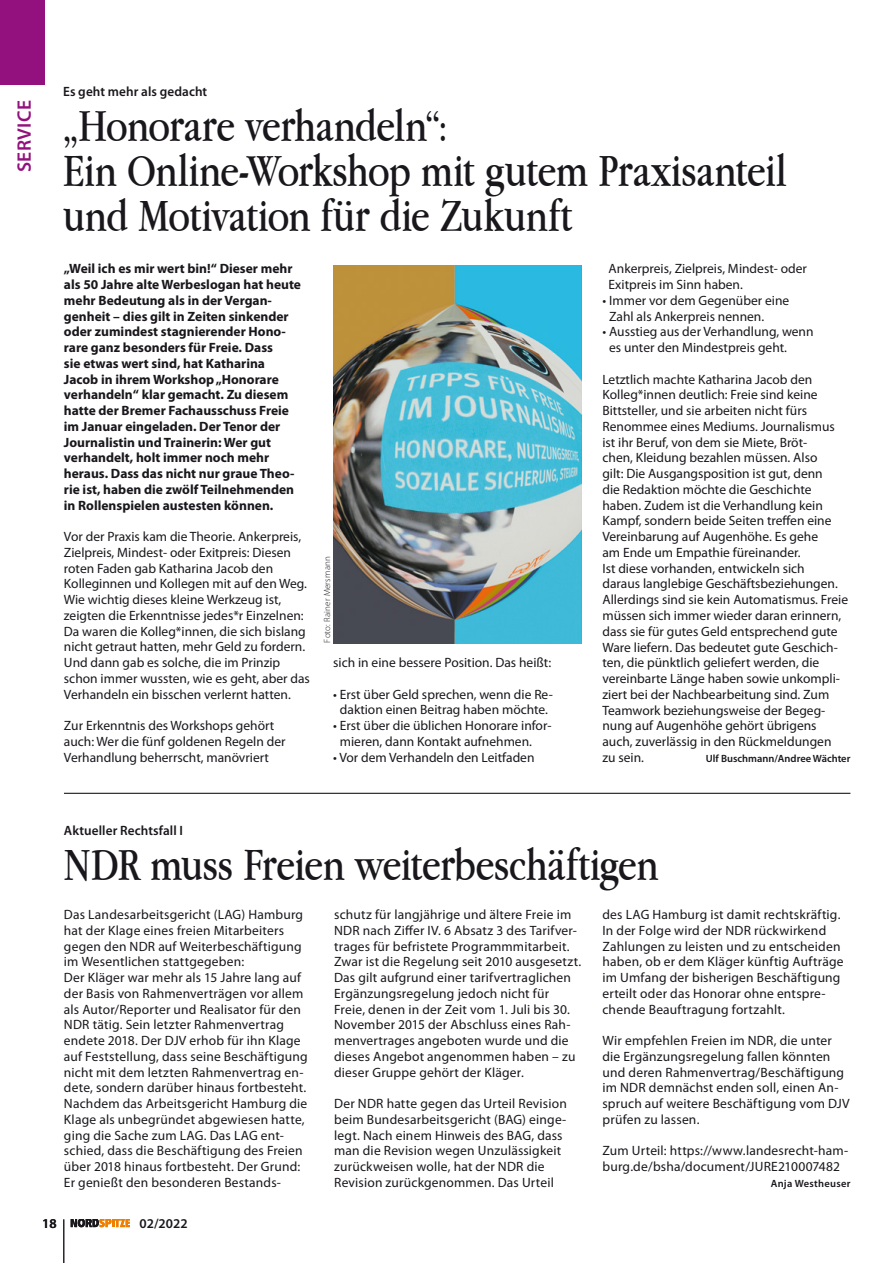
<style>
.page{position:relative;width:893px;height:1263px;background:#fff}
.page>*{position:absolute;margin:0;border:0;box-sizing:border-box;transform-origin:0 0}
.t1{font:48px/45px "Apple Garamond";letter-spacing:-.01em;color:#1a171c}
.t2{font:600 19.5px "Myriad Pro";letter-spacing:.02em;color:#93117e}
.t3{font:13.5px/15.8px "Myriad Pro";letter-spacing:.005em;color:#1a171c}
.t4{font:700 13.5px/15.8px "Myriad Pro";color:#1a171c}
.t5{font:600 13.5px "Myriad Pro";letter-spacing:.005em;color:#1a171c}
.t6{font:600 10.5px "Myriad Pro";color:#1a171c}
.t7{font:600 10.5px "Myriad Pro";letter-spacing:.025em;color:#1a171c}
.t8{font:300 9px "Myriad Pro";letter-spacing:.02em;color:#1a171c}
</style>
<div class="page">
<hr style="left:64px;top:1219px;width:1px;height:44px;background:#1a171c">
<svg style="left:71px;top:1219px;width:59px;height:8px"></svg>
<div style="left:0;top:0;width:45px;height:84px;background:#93117e"></div>
<img style="left:333px;top:265px;width:248px;height:378px">
<hr style="left:64px;top:793px;width:786px;height:1px;background:#000">
<h2 class="t2" style="left:12px;top:172px;width:74px;rotate:-90deg">SERVICE</h2>
<p class="t5" style="left:63px;top:82px;width:146px">Es geht mehr als gedacht</p>
<h1 class="t1" style="left:63px;top:102px;width:725px">„Honorare verhandeln“:<br>Ein Online-Workshop mit gutem Praxisanteil und Motivation für die Zukunft</h1>
<p class="t4" style="left:64px;top:260px;width:239px">„Weil ich es mir wert bin!“ Dieser mehr als 50 Jahre alte Werbeslogan hat heute mehr Bedeutung als in der Vergan&shy;genheit – dies gilt in Zeiten sinkender oder zumindest stagnierender Hono&shy;rare ganz besonders für Freie. Dass<br>sie etwas wert sind, hat Katharina Jacob in ihrem Workshop „Honorare verhandeln“ klar gemacht. Zu diesem hatte der Bremer Fachausschuss Freie im Januar eingeladen. Der Tenor der Journalistin und Trainerin: Wer gut verhandelt, holt immer noch mehr heraus. Dass das nicht nur graue Theo&shy;rie ist, haben die zwölf Teilnehmenden in Rollenspielen austesten können.</p>
<p class="t3" style="left:64px;top:528px;width:247px">Vor der Praxis kam die Theorie. Ankerpreis, Zielpreis, Mindest- oder Exitpreis: Diesen roten Faden gab Katharina Jacob den Kolleginnen und Kollegen mit auf den Weg.<br>Wie wichtig dieses kleine Werkzeug ist, zeigten die Erkenntnisse jedes*r Einzelnen:<br>Da waren die Kolleg*innen, die sich bislang nicht getraut hatten, mehr Geld zu fordern.<br>Und dann gab es solche, die im Prinzip schon immer wussten, wie es geht, aber das Verhandeln ein bisschen verlernt hatten.</p>
<p class="t3" style="left:64px;top:717px;width:223px">Zur Erkenntnis des Workshops gehört auch: Wer die fünf goldenen Regeln der<br>Verhandlung beherrscht, manövriert</p>
<p class="t3" style="left:609px;top:261px;width:200px">Ankerpreis, Zielpreis, Mindest- oder<br>Exitpreis im Sinn haben.</p>
<p class="t3" style="left:609px;top:292px;width:182px;text-indent:-7px">• Immer vor dem Gegenüber eine<br>Zahl als Ankerpreis nennen.</p>
<p class="t3" style="left:609px;top:324px;width:206px;text-indent:-7px">• Ausstieg aus der Verhandlung, wenn es unter den Mindestpreis geht.</p>
<p class="t3" style="left:602px;top:371px;width:247px">Letztlich machte Katharina Jacob den Kolleg*innen deutlich: Freie sind keine Bittsteller, und sie arbeiten nicht fürs Renommee eines Mediums. Journalismus ist ihr Beruf, von dem sie Miete, Bröt-<br>chen, Kleidung bezahlen müssen. Also<br>gilt: Die Ausgangsposition ist gut, denn<br>die Redaktion möchte die Geschichte haben. Zudem ist die Verhandlung kein Kampf, sondern beide Seiten treffen eine Vereinbarung auf Augenhöhe. Es gehe<br>am Ende um Empathie füreinander.<br>Ist diese vorhanden, entwickeln sich<br>daraus langlebige Geschäftsbeziehungen.<br>Allerdings sind sie kein Automatismus. Freie müssen sich immer wieder daran erinnern, dass sie für gutes Geld entsprechend gute Ware liefern. Das bedeutet gute Geschich&shy;ten, die pünktlich geliefert werden, die vereinbarte Länge haben sowie unkompli&shy;ziert bei der Nachbearbeitung sind. Zum Teamwork beziehungsweise der Begeg&shy;nung auf Augenhöhe gehört übrigens auch, zuverlässig in den Rückmeldungen<br>zu sein.</p>
<p class="t8" style="left:322px;top:643px;width:88px;rotate:-90deg">Foto: Rainer Mersmann</p>
<p class="t3" style="left:333px;top:654px;width:219px">sich in eine bessere Position. Das heißt:</p>
<p class="t3" style="left:333px;top:686px;width:221px;text-align:center">• Erst über Geld sprechen, wenn die Re&shy;daktion einen Beitrag haben möchte.</p>
<p class="t3" style="left:340px;top:717px;width:213px;text-indent:-7px">• Erst über die üblichen Honorare infor&shy;mieren, dann Kontakt aufnehmen.</p>
<p class="t3" style="left:333px;top:749px;width:203px">• Vor dem Verhandeln den Leitfaden</p>
<p class="t6" style="left:706px;top:751px;width:146px">Ulf Buschmann/Andree Wächter</p>
<p class="t5" style="left:64px;top:821px;width:121px">Aktueller Rechtsfall I</p>
<h1 class="t1" style="left:64px;top:841px;width:596px">NDR muss Freien weiterbeschäftigen</h1>
<p class="t3" style="left:64px;top:906px;width:245px">Das Landesarbeitsgericht (LAG) Hamburg hat der Klage eines freien Mitarbeiters gegen den NDR auf Weiterbeschäftigung im Wesentlichen stattgegeben:<br>Der Kläger war mehr als 15 Jahre lang auf der Basis von Rahmenverträgen vor allem als Autor/Reporter und Realisator für den NDR tätig. Sein letzter Rahmenvertrag endete 2018. Der DJV erhob für ihn Klage auf Feststellung, dass seine Beschäftigung nicht mit dem letzten Rahmenvertrag en&shy;dete, sondern darüber hinaus fortbesteht.<br>Nachdem das Arbeitsgericht Hamburg die Klage als unbegründet abgewiesen hatte, ging die Sache zum LAG. Das LAG ent&shy;schied, dass die Beschäftigung des Freien über 2018 hinaus fortbesteht. Der Grund:<br>Er genießt den besonderen Bestands-</p>
<p class="t3" style="left:334px;top:906px;width:249px">schutz für langjährige und ältere Freie im NDR nach Ziffer IV. 6 Absatz 3 des Tarifver&shy;trages für befristete Programmmitarbeit.<br>Zwar ist die Regelung seit 2010 ausgesetzt.<br>Das gilt aufgrund einer tarifvertraglichen Ergänzungsregelung jedoch nicht für Freie, denen in der Zeit vom 1. Juli bis 30.<br>November 2015 der Abschluss eines Rah&shy;menvertrages angeboten wurde und die dieses Angebot angenommen haben – zu dieser Gruppe gehört der Kläger.</p>
<p class="t3" style="left:602px;top:906px;width:243px">des LAG Hamburg ist damit rechtskräftig.<br>In der Folge wird der NDR rückwirkend Zahlungen zu leisten und zu entscheiden haben, ob er dem Kläger künftig Aufträge im Umfang der bisherigen Beschäftigung erteilt oder das Honorar ohne entspre&shy;chende Beauftragung fortzahlt.</p>
<p class="t3" style="left:602px;top:1032px;width:249px">Wir empfehlen Freien im NDR, die unter die Ergänzungsregelung fallen könnten und deren Rahmenvertrag/Beschäftigung im NDR demnächst enden soll, einen An&shy;spruch auf weitere Beschäftigung vom DJV prüfen zu lassen.</p>
<p class="t3" style="left:602px;top:1143px;width:247px">Zum Urteil: https://www.landesrecht-ham&shy;burg.de/bsha/document/JURE210007482</p>
<p class="t7" style="left:771px;top:1177px;width:81px">Anja Westheuser</p>
<p class="t3" style="left:334px;top:1095px;width:234px">Der NDR hatte gegen das Urteil Revision beim Bundesarbeitsgericht (BAG) einge&shy;legt. Nach einem Hinweis des BAG, dass man die Revision wegen Unzulässigkeit zurückweisen wolle, hat der NDR die Revision zurückgenommen. Das Urteil</p>
<p class="t5" style="left:42px;top:1215px;width:16px">18</p>
<p class="t5" style="left:140px;top:1215px;width:49px">02/2022</p>
</div>
